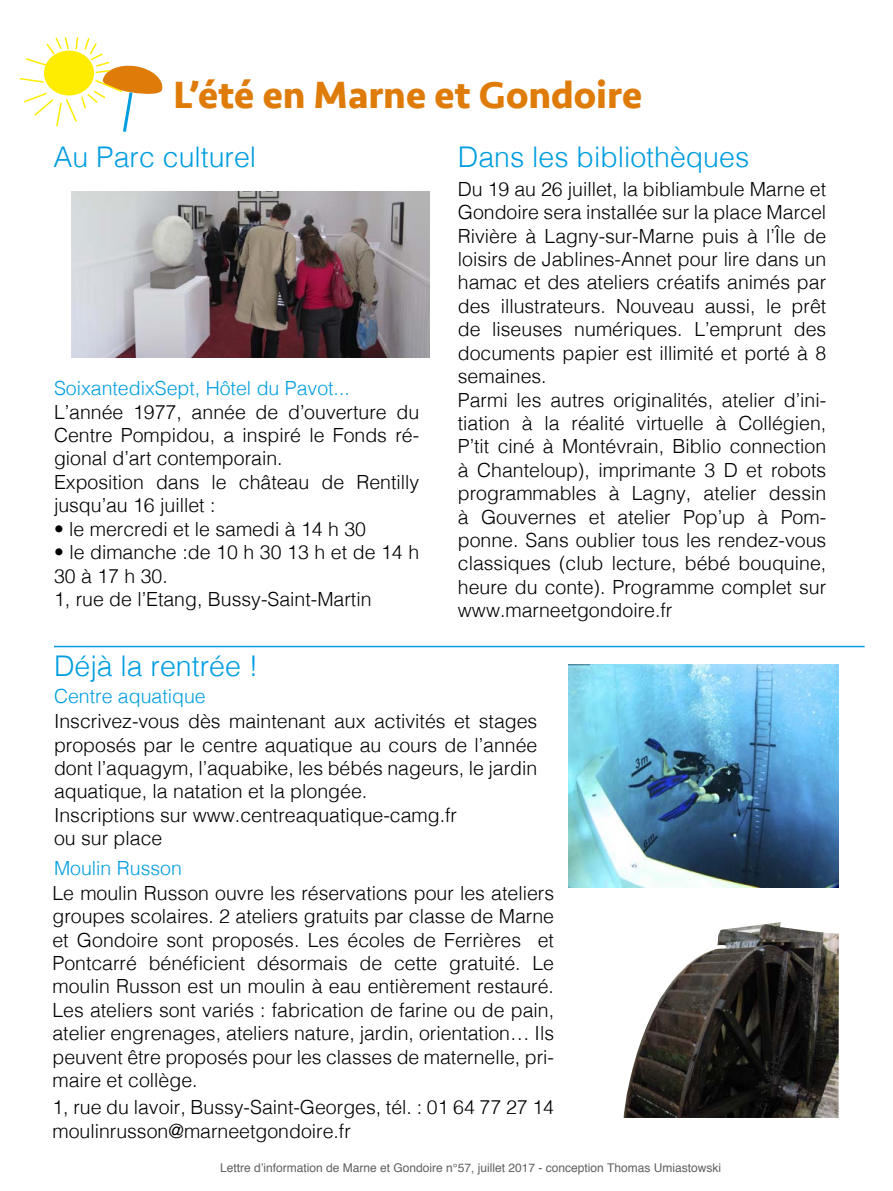
<style>
.page{position:relative;width:893px;height:1191px;background:#fff}
.page>*{position:absolute;margin:0;border:0;box-sizing:border-box;transform-origin:0 0}
.t1{font:700 39px "Seravek";color:#df7c09}
.t2{font:300 28.5px "Helvetica";color:#009ee0}
.t3{font:300 19.5px/23.4px "Helvetica";color:#000}
.t4{font:300 19.5px "Helvetica";color:#009ee0}
.t5{font:12px "Helvetica";color:#5f6062}
</style>
<div class="page">
<img style="left:624px;top:922px;width:215px;height:196px">
<svg style="left:19px;top:37px;width:144px;height:95px"></svg>
<img style="left:569px;top:664px;width:270px;height:223px">
<img style="left:71px;top:191px;width:359px;height:166px">
<hr style="left:54px;top:646px;width:811px;height:1px;background:#009ee0">
<h1 class="t1" style="left:174px;top:63px;width:470px">L’été en Marne et Gondoire</h1>
<h2 class="t2" style="left:54px;top:133px;width:204px">Au Parc culturel</h2>
<h2 class="t2" style="left:458px;top:133px;width:293px">Dans les bibliothèques</h2>
<p class="t4" style="left:54px;top:372px;width:297px">SoixantedixSept, Hôtel du Pavot...</p>
<p class="t3" style="left:54px;top:398px;width:367px">L’année 1977, année de d’ouverture du Centre Pompidou, a inspiré le Fonds ré&shy;gional d’art contemporain.<br>Exposition dans le château de Rentilly jusqu’au 16 juillet :</p>
<p class="t3" style="left:54px;top:515px;width:314px">• le mercredi et le samedi à 14 h 30</p>
<p class="t3" style="left:54px;top:539px;width:367px">• le dimanche :de 10 h 30 13 h et de 14 h<br>30 à 17 h 30.<br>1, rue de l’Etang, Bussy-Saint-Martin</p>
<h2 class="t2" style="left:54px;top:641px;width:206px">Déjà la rentrée !</h2>
<p class="t4" style="left:54px;top:679px;width:153px">Centre aquatique</p>
<p class="t3" style="left:458px;top:176px;width:370px">Du 19 au 26 juillet, la bibliambule Marne et Gondoire sera installée sur la place Marcel Rivière à Lagny-sur-Marne puis à l’Île de loisirs de Jablines-Annet pour lire dans un hamac et des ateliers créatifs animés par des illustrateurs. Nouveau aussi, le prêt de liseuses numériques. L’emprunt des documents papier est illimité et porté à 8 semaines.<br>Parmi les autres originalités, atelier d’ini&shy;tiation à la réalité virtuelle à Collégien, P’tit ciné à Montévrain, Biblio connection à Chanteloup), imprimante 3 D et robots programmables à Lagny, atelier dessin à Gouvernes et atelier Pop’up à Pom&shy;ponne. Sans oublier tous les rendez-vous classiques (club lecture, bébé bouquine, heure du conte). Programme complet sur www.marneetgondoire.fr</p>
<p class="t3" style="left:54px;top:708px;width:485px">Inscrivez-vous dès maintenant aux activités et stages proposés par le centre aquatique au cours de l’année dont l’aquagym, l’aquabike, les bébés nageurs, le jardin aquatique, la natation et la plongée.<br>Inscriptions sur www.centreaquatique-camg.fr<br>ou sur place</p>
<p class="t4" style="left:54px;top:851px;width:129px">Moulin Russon</p>
<p class="t3" style="left:52px;top:879px;width:503px;text-align:justify">Le moulin Russon ouvre les réservations pour les ateliers groupes scolaires. 2 ateliers gratuits par classe de Marne et Gondoire sont proposés. Les écoles de Ferrières et Pontcarré bénéficient désormais de cette gratuité. Le moulin Russon est un moulin à eau entièrement restauré.<br>Les ateliers sont variés : fabrication de farine ou de pain, atelier engrenages, ateliers nature, jardin, orientation… Ils peuvent être proposés pour les classes de maternelle, pri&shy;maire et collège.</p>
<p class="t3" style="left:52px;top:1094px;width:503px">1, rue du lavoir, Bussy-Saint-Georges, tél. : 01 64 77 27 14 moulinrusson@marneetgondoire.fr</p>
<p class="t5" style="left:220px;top:1158px;width:502px">Lettre d’information de Marne et Gondoire n°57, juillet 2017 - conception Thomas Umiastowski</p>
</div>
